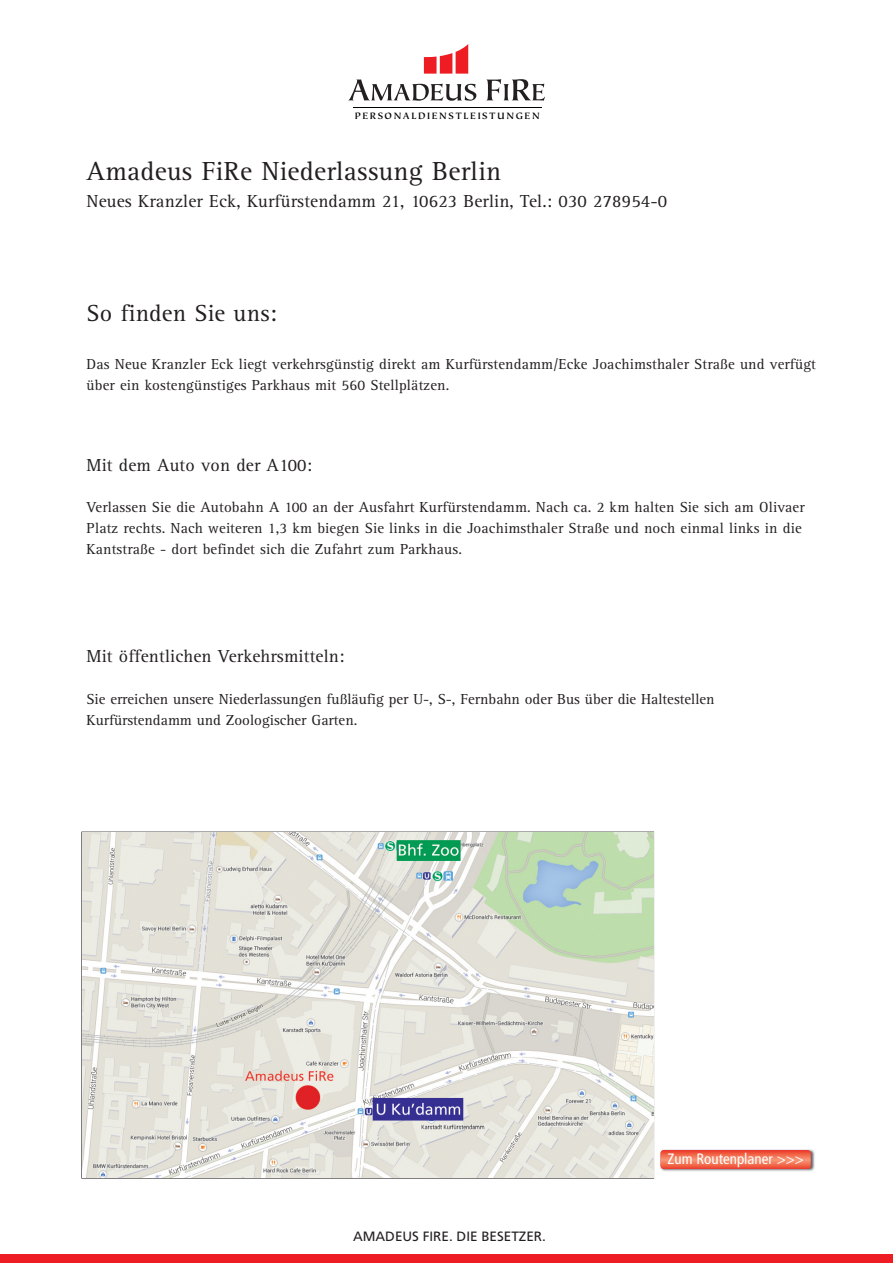
<style>
.page{position:relative;width:893px;height:1263px;background:#fff}
.page>*{position:absolute;margin:0;border:0;box-sizing:border-box;transform-origin:0 0}
.t1{font:27px "Rotis Serif";letter-spacing:.01em;color:#231f20}
.t2{font:24px "Rotis Serif";letter-spacing:.01em;color:#231f20}
.t3{font:18px "Rotis Serif";letter-spacing:.01em;color:#231f20}
.t4{font:15px/21px "Rotis Serif";letter-spacing:.01em;color:#231f20}
.t5{font:condensed 15px "Frutiger";color:#fff}
.t6{font:13.5px "Frutiger";color:#231f20}
.t7{font:700 10.35px "Tiepolo";letter-spacing:.15em;color:#000}
</style>
<div class="page">
<svg style="left:348px;top:44px;width:128px;height:57px"></svg>
<svg style="left:486px;top:79px;width:59px;height:22px"></svg>
<hr style="left:353px;top:107px;width:188px;height:1px;background:#000">
<div style="left:1px;top:1254px;width:892px;height:8px;background:#ee1d23"></div>
<img style="left:82px;top:832px;width:571px;height:346px">
<img style="left:660px;top:1149px;width:155px;height:22px">
<svg style="left:661px;top:1150px;width:150px;height:19px;background:#f1694f"></svg>
<p class="t7" style="left:355px;top:112px;width:187px">PERSONALDIENSTLEISTUNGEN</p>
<h1 class="t1" style="left:87px;top:162px;width:416px">Amadeus FiRe Niederlassung Berlin</h1>
<p class="t3" style="left:87px;top:195px;width:582px">Neues Kranzler Eck, Kurfürstendamm 21, 10623 Berlin, Tel.: 030 278954-0</p>
<h2 class="t2" style="left:87px;top:305px;width:192px">So finden Sie uns:</h2>
<p class="t4" style="left:87px;top:355px;width:731px">Das Neue Kranzler Eck liegt verkehrsgünstig direkt am Kurfürstendamm/Ecke Joachimsthaler Straße und verfügt über ein kostengünstiges Parkhaus mit 560 Stellplätzen.</p>
<p class="t3" style="left:87px;top:459px;width:227px">Mit dem Auto von der A100:</p>
<p class="t4" style="left:87px;top:498px;width:720px">Verlassen Sie die Autobahn A 100 an der Ausfahrt Kurfürstendamm. Nach ca. 2 km halten Sie sich am Olivaer<br>Platz rechts. Nach weiteren 1,3 km biegen Sie links in die Joachimsthaler Straße und noch einmal links in die<br>Kantstraße - dort befindet sich die Zufahrt zum Parkhaus.</p>
<p class="t3" style="left:87px;top:650px;width:259px">Mit öffentlichen Verkehrsmitteln:</p>
<p class="t4" style="left:87px;top:690px;width:629px">Sie erreichen unsere Niederlassungen fußläufig per U-, S-, Fernbahn oder Bus über die Haltestellen<br>Kurfürstendamm und Zoologischer Garten.</p>
<p class="t6" style="left:353px;top:1231px;width:194px">AMADEUS FIRE. DIE BESETZER.</p>
<p class="t5" style="left:667px;top:1152px;width:138px">Zum Routenplaner &gt;&gt;&gt;</p>
</div>
